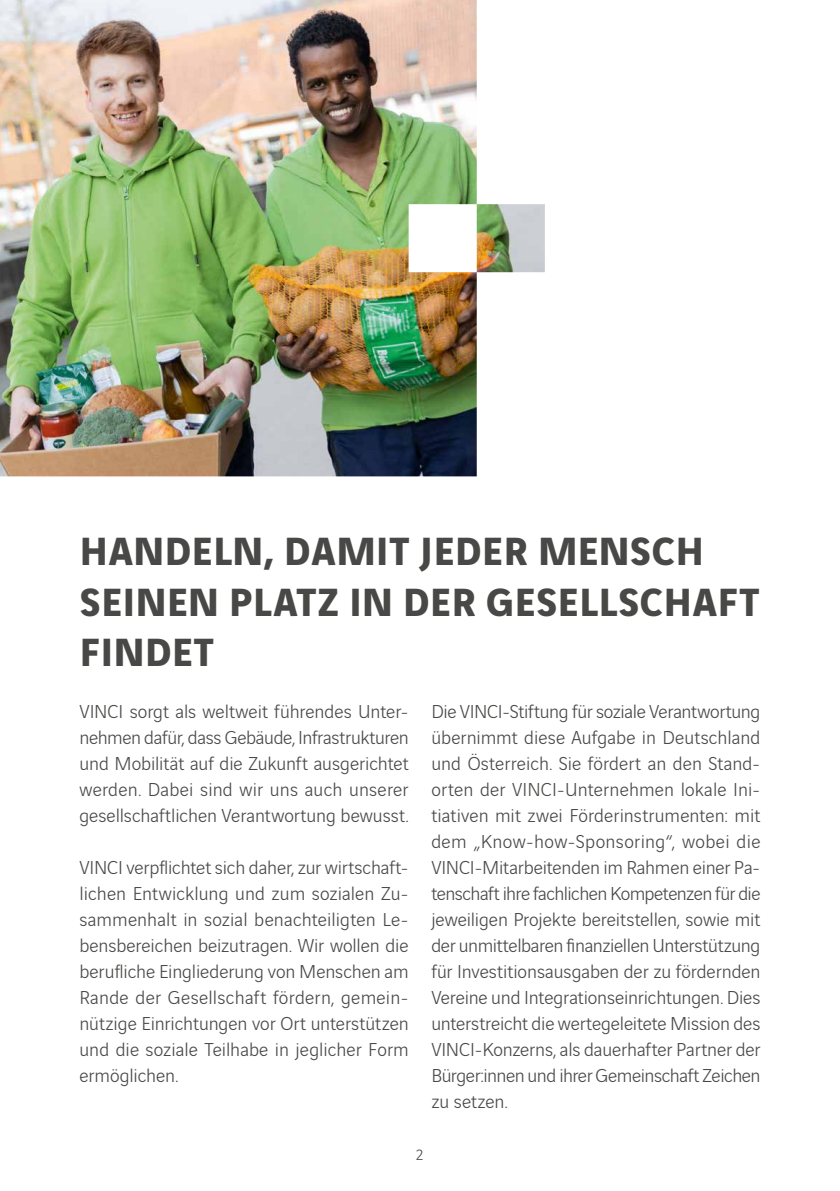
<style>
.page{position:relative;width:840px;height:1191px;background:#fff}
.page>*{position:absolute;margin:0;border:0;box-sizing:border-box;transform-origin:0 0}
.t1{font:700 42px/50.4px "Vinci Sans";letter-spacing:.02em;color:#484847}
.t2{font:300 20px/26px "Vinci Sans";letter-spacing:-.005em;color:#484847;text-align:justify}
.t3{font:300 16px "Vinci Sans";color:#484847}
</style>
<div class="page">
<img style="left:0;top:0;width:544px;height:476px">
<h1 class="t1" style="left:80px;top:522px;width:681px">HANDELN, DAMIT JEDER MENSCH<br>SEINEN PLATZ IN DER GESELLSCHAFT<br>FINDET</h1>
<p class="t2" style="left:79px;top:697px;width:330px">VINCI sorgt als weltweit führendes Unter&shy;nehmen dafür, dass Gebäude, Infrastrukturen und Mobilität auf die Zukunft ausgerichtet werden. Dabei sind wir uns auch unserer gesellschaftlichen Verantwortung bewusst.</p>
<p class="t2" style="left:79px;top:853px;width:330px">VINCI verpflichtet sich daher, zur wirtschaft&shy;lichen Entwicklung und zum sozialen Zu&shy;sammenhalt in sozial benachteiligten Le&shy;bensbereichen beizutragen. Wir wollen die berufliche Eingliederung von Menschen am Rande der Gesellschaft fördern, gemein&shy;nützige Einrichtungen vor Ort unterstützen und die soziale Teilhabe in jeglicher Form ermöglichen.</p>
<p class="t2" style="left:431px;top:697px;width:330px">Die VINCI-Stiftung für soziale Verantwortung übernimmt diese Aufgabe in Deutschland und Österreich. Sie fördert an den Stand&shy;orten der VINCI-Unternehmen lokale Ini&shy;tiativen mit zwei Förderinstrumenten: mit dem „Know-how-Sponsoring“, wobei die VINCI-Mitarbeitenden im Rahmen einer Pa&shy;tenschaft ihre fachlichen Kompetenzen für die jeweiligen Projekte bereitstellen, sowie mit der unmittelbaren finanziellen Unterstützung für Investitionsausgaben der zu fördernden Vereine und Integrationseinrichtungen. Dies unterstreicht die wertegeleitete Mission des VINCI-Konzerns, als dauerhafter Partner der Bürger:innen und ihrer Gemeinschaft Zeichen zu setzen.</p>
<p class="t3" style="left:416px;top:1143px;width:9px">2</p>
</div>
